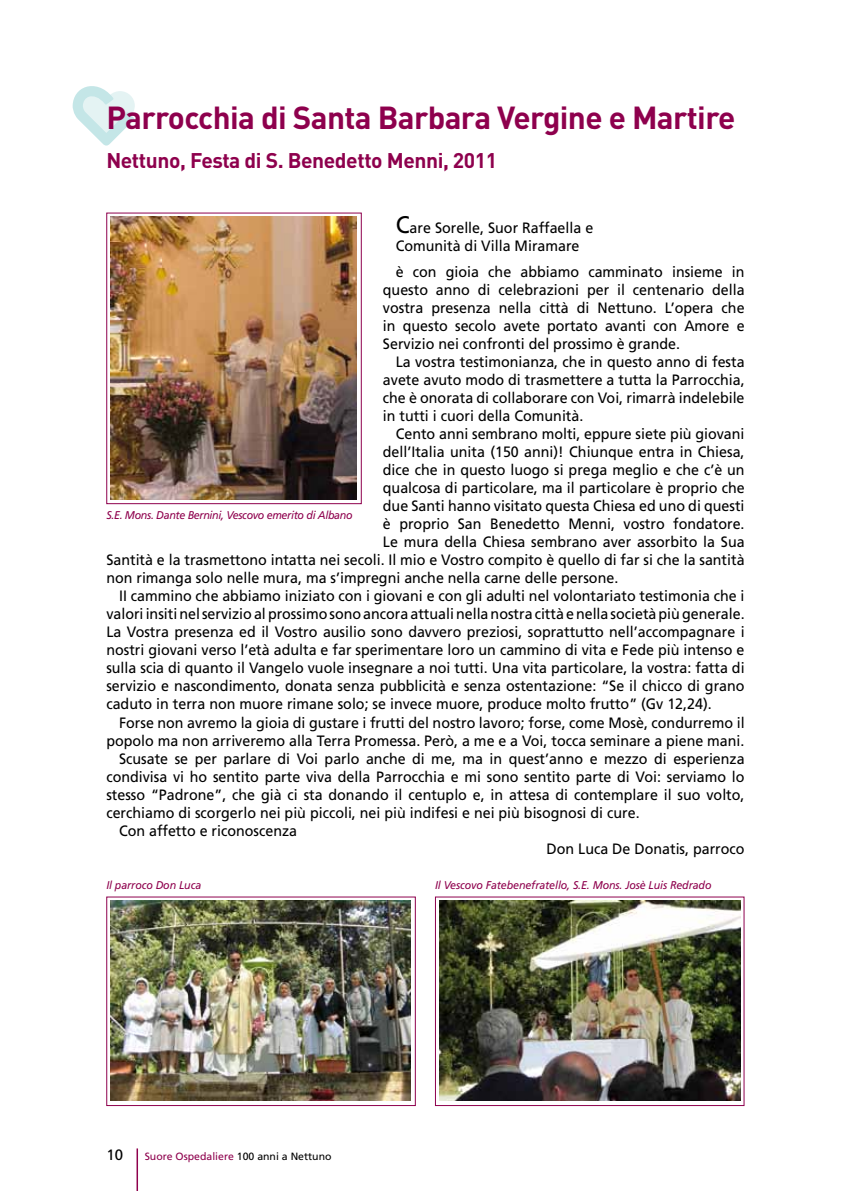
<style>
.page{position:relative;width:851px;height:1191px;background:#fff}
.page>*{position:absolute;margin:0;border:0;box-sizing:border-box;transform-origin:0 0}
.t1{font:700 31.5px "DIN Pro";letter-spacing:-.02em;color:#8e004d}
.t2{font:700 21px "DIN Pro";letter-spacing:-.02em;color:#8e004d}
.t3{font:15px/18px "Frutiger LT Std";color:#000;text-align:justify;scale:.95 1}
.t4{font:15px "Frutiger LT Std";color:#000}
.t5{font:italic 11.25px "Frutiger LT Std";letter-spacing:-.01em;color:#8e004d;scale:.95 1}
.t6{font:italic 11.25px "Frutiger LT Std";letter-spacing:-.03em;color:#8e004d;scale:.95 1}
.t7{font:10.5px "Frutiger LT Std";color:#8e004d}
.s1{font-size:24px}
.s2{color:#000}
</style>
<div class="page">
<hr style="left:136px;top:1148px;width:2px;height:43px;background:#8e004d">
<svg style="left:73px;top:86px;width:62px;height:60px"></svg>
<svg style="left:106px;top:896px;width:309px;height:210px"></svg>
<svg style="left:435px;top:896px;width:309px;height:210px"></svg>
<img style="left:111px;top:901px;width:300px;height:199px">
<img style="left:440px;top:901px;width:300px;height:199px">
<svg style="left:106px;top:213px;width:255px;height:291px"></svg>
<img style="left:111px;top:217px;width:246px;height:282px">
<h1 class="t1" style="left:106px;top:96px;width:630px">Parrocchia di Santa Barbara Vergine e Martire</h1>
<h2 class="t2" style="left:106px;top:146px;width:392px">Nettuno, Festa di S. Benedetto Menni, 2011</h2>
<p class="t3" style="left:395px;top:219px;width:209px"><span class="s1">C</span>are Sorelle, Suor Raffaella e<br>Comunità di Villa Miramare</p>
<p class="t3" style="left:383px;top:263px;width:382px;text-indent:13px">è con gioia che abbiamo camminato insieme in questo anno di celebrazioni per il centenario della vostra presenza nella città di Nettuno. L’opera che in questo secolo avete portato avanti con Amore e Servizio nei confronti del prossimo è grande.</p>
<p class="t3" style="left:383px;top:353px;width:382px;text-indent:13px">La vostra testimonianza, che in questo anno di festa avete avuto modo di trasmettere a tutta la Parrocchia, che è onorata di collaborare con Voi, rimarrà indelebile in tutti i cuori della Comunità.</p>
<p class="t3" style="left:395px;top:425px;width:368px">Cento anni sembrano molti, eppure siete più giovani</p>
<p class="t3" style="left:383px;top:443px;width:382px">dell’Italia unita (150 anni)! Chiunque entra in Chiesa,</p>
<p class="t3" style="left:383px;top:461px;width:382px">dice che in questo luogo si prega meglio e che c’è un</p>
<p class="t3" style="left:383px;top:479px;width:382px">qualcosa di particolare, ma il particolare è proprio che</p>
<p class="t3" style="left:383px;top:497px;width:382px">due Santi hanno visitato questa Chiesa ed uno di questi</p>
<p class="t3" style="left:383px;top:515px;width:382px">è proprio San Benedetto Menni, vostro fondatore.</p>
<p class="t3" style="left:383px;top:533px;width:382px">Le mura della Chiesa sembrano aver assorbito la Sua</p>
<p class="t3" style="left:106px;top:551px;width:673px">Santità e la trasmettono intatta nei secoli. Il mio e Vostro compito è quello di far si che la santità</p>
<p class="t3" style="left:106px;top:569px;width:540px">non rimanga solo nelle mura, ma s’impregni anche nella carne delle persone.</p>
<p class="t3" style="left:119px;top:587px;width:659px">II cammino che abbiamo iniziato con i giovani e con gli adulti nel volontariato testimonia che i</p>
<p class="t3" style="left:106px;top:605px;width:673px">valori insiti nel servizio al prossimo sono ancora attuali nella nostra città e nella società più generale.</p>
<p class="t3" style="left:106px;top:623px;width:673px">La Vostra presenza ed il Vostro ausilio sono davvero preziosi, soprattutto nell’accompagnare i</p>
<p class="t3" style="left:106px;top:641px;width:673px">nostri giovani verso l’età adulta e far sperimentare loro un cammino di vita e Fede più intenso e</p>
<p class="t3" style="left:106px;top:659px;width:673px">sulla scia di quanto il Vangelo vuole insegnare a noi tutti. Una vita particolare, la vostra: fatta di</p>
<p class="t3" style="left:106px;top:677px;width:673px">servizio e nascondimento, donata senza pubblicità e senza ostentazione: “Se il chicco di grano</p>
<p class="t3" style="left:106px;top:695px;width:638px">caduto in terra non muore rimane solo; se invece muore, produce molto frutto” (Gv 12,24).</p>
<p class="t3" style="left:119px;top:713px;width:659px">Forse non avremo la gioia di gustare i frutti del nostro lavoro; forse, come Mosè, condurremo il</p>
<p class="t3" style="left:106px;top:731px;width:673px">popolo ma non arriveremo alla Terra Promessa. Però, a me e a Voi, tocca seminare a piene mani.</p>
<p class="t3" style="left:119px;top:749px;width:660px">Scusate se per parlare di Voi parlo anche di me, ma in quest’anno e mezzo di esperienza</p>
<p class="t3" style="left:106px;top:767px;width:673px">condivisa vi ho sentito parte viva della Parrocchia e mi sono sentito parte di Voi: serviamo lo</p>
<p class="t3" style="left:106px;top:785px;width:673px">stesso “Padrone”, che già ci sta donando il centuplo e, in attesa di contemplare il suo volto,</p>
<p class="t3" style="left:106px;top:803px;width:562px">cerchiamo di scorgerlo nei più piccoli, nei più indifesi e nei più bisognosi di cure.</p>
<p class="t3" style="left:119px;top:821px;width:189px">Con affetto e riconoscenza</p>
<p class="t3" style="left:546px;top:839px;width:210px">Don Luca De Donatis, parroco</p>
<p class="t5" style="left:106px;top:878px;width:101px">Il parroco Don Luca</p>
<p class="t6" style="left:106px;top:508px;width:261px">S.E. Mons. Dante Bernini, Vescovo emerito di Albano</p>
<p class="t5" style="left:435px;top:878px;width:292px">Il Vescovo Fatebenefratello, S.E. Mons. Josè Luis Redrado</p>
<p class="t4" style="left:106px;top:1145px;width:18px">10</p>
<p class="t7" style="left:145px;top:1150px;width:188px">Suore Ospedaliere <span class="s2">100 anni a Nettuno</span></p>
</div>
